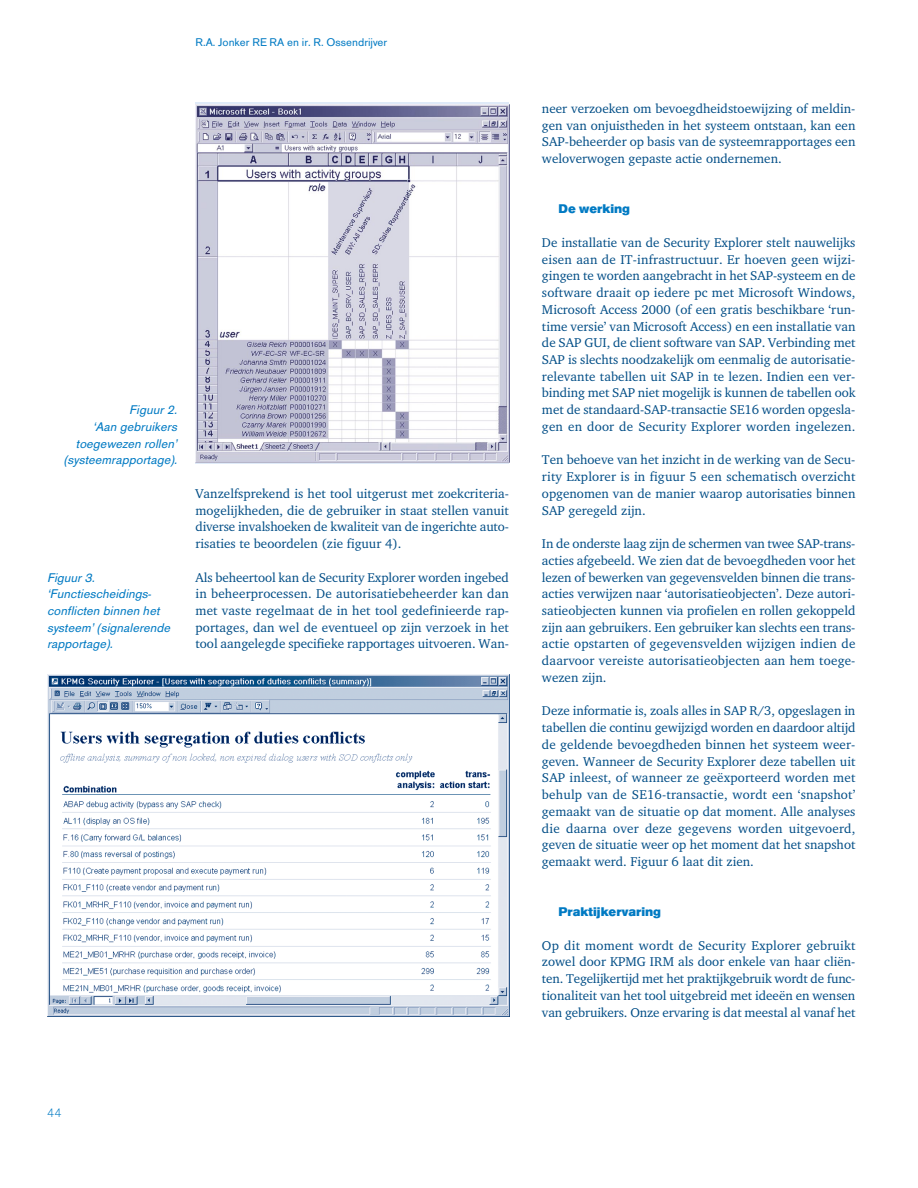
<style>
.page{position:relative;width:918px;height:1188px;background:#fff}
.page>*{position:absolute;margin:0;border:0;box-sizing:border-box;transform-origin:0 0}
.t1{font:13.05px/16.8px "Charter BT";color:#004d86;text-align:justify}
.t2{font:italic 13.05px/16.8px "Accius T";color:#007ac3;text-align:right}
.t3{font:900 13.05px "Accius T";color:#007ac3}
.t4{font:300 13.05px "Accius T";color:#007ac3}
.t5{font:11.7px "Accius T";color:#007ac3}
</style>
<div class="page">
<img style="left:196px;top:105px;width:313px;height:357px">
<img style="left:47px;top:674px;width:462px;height:342px">
<p class="t5" style="left:196px;top:38px;width:193px">R.A. Jonker RE RA en ir. R. Ossendrijver</p>
<p class="t2" style="left:64px;top:403px;width:117px">Figuur 2.<br>‘Aan gebruikers toegewezen rollen’ (systeemrapportage).</p>
<p class="t2" style="left:47px;top:570px;width:127px;text-align:left">Figuur 3. ‘Functiescheidings&shy;conflicten binnen het systeem’ (signalerende rapportage).</p>
<p class="t1" style="left:196px;top:486px;width:315px">Vanzelfsprekend is het tool uitgerust met zoekcriteria&shy;mogelijkheden, die de gebruiker in staat stellen vanuit diverse invalshoeken de kwaliteit van de ingerichte auto&shy;risaties te beoordelen (zie figuur 4).</p>
<p class="t1" style="left:196px;top:570px;width:315px">Als beheertool kan de Security Explorer worden ingebed in beheerprocessen. De autorisatiebeheerder kan dan met vaste regelmaat de in het tool gedefinieerde rap&shy;portages, dan wel de eventueel op zijn verzoek in het tool aangelegde specifieke rapportages uitvoeren. Wan-</p>
<p class="t1" style="left:542px;top:101px;width:315px">neer verzoeken om bevoegdheidstoewijzing of meldin&shy;gen van onjuistheden in het systeem ontstaan, kan een SAP-beheerder op basis van de systeemrapportages een weloverwogen gepaste actie ondernemen.</p>
<p class="t3" style="left:558px;top:205px;width:73px">De werking</p>
<p class="t1" style="left:542px;top:235px;width:315px">De installatie van de Security Explorer stelt nauwelijks eisen aan de IT-infrastructuur. Er hoeven geen wijzi&shy;gingen te worden aangebracht in het SAP-systeem en de software draait op iedere pc met Microsoft Windows, Microsoft Access 2000 (of een gratis beschikbare ‘run&shy;time versie’ van Microsoft Access) en een installatie van de SAP GUI, de client software van SAP. Verbinding met SAP is slechts noodzakelijk om eenmalig de autorisatie&shy;relevante tabellen uit SAP in te lezen. Indien een ver&shy;binding met SAP niet mogelijk is kunnen de tabellen ook met de standaard-SAP-transactie SE16 worden opgesla&shy;gen en door de Security Explorer worden ingelezen.</p>
<p class="t1" style="left:542px;top:453px;width:315px">Ten behoeve van het inzicht in de werking van de Secu&shy;rity Explorer is in figuur 5 een schematisch overzicht opgenomen van de manier waarop autorisaties binnen SAP geregeld zijn.</p>
<p class="t1" style="left:542px;top:536px;width:315px">In de onderste laag zijn de schermen van twee SAP-trans&shy;acties afgebeeld. We zien dat de bevoegdheden voor het lezen of bewerken van gegevensvelden binnen die trans&shy;acties verwijzen naar ‘autorisatieobjecten’. Deze autori&shy;satieobjecten kunnen via profielen en rollen gekoppeld zijn aan gebruikers. Een gebruiker kan slechts een trans&shy;actie opstarten of gegevensvelden wijzigen indien de daarvoor vereiste autorisatieobjecten aan hem toege&shy;wezen zijn.</p>
<p class="t1" style="left:542px;top:704px;width:315px">Deze informatie is, zoals alles in SAP R/3, opgeslagen in tabellen die continu gewijzigd worden en daardoor altijd de geldende bevoegdheden binnen het systeem weer&shy;geven. Wanneer de Security Explorer deze tabellen uit SAP inleest, of wanneer ze geëxporteerd worden met behulp van de SE16-transactie, wordt een ‘snapshot’ gemaakt van de situatie op dat moment. Alle analyses die daarna over deze gegevens worden uitgevoerd, geven de situatie weer op het moment dat het snapshot gemaakt werd. Figuur 6 laat dit zien.</p>
<p class="t3" style="left:558px;top:907px;width:104px">Praktijkervaring</p>
<p class="t1" style="left:542px;top:938px;width:315px">Op dit moment wordt de Security Explorer gebruikt zowel door KPMG IRM als door enkele van haar cliën&shy;ten. Tegelijkertijd met het praktijkgebruik wordt de func&shy;tionaliteit van het tool uitgebreid met ideeën en wensen van gebruikers. Onze ervaring is dat meestal al vanaf het</p>
<p class="t4" style="left:47px;top:1108px;width:16px">44</p>
</div>
